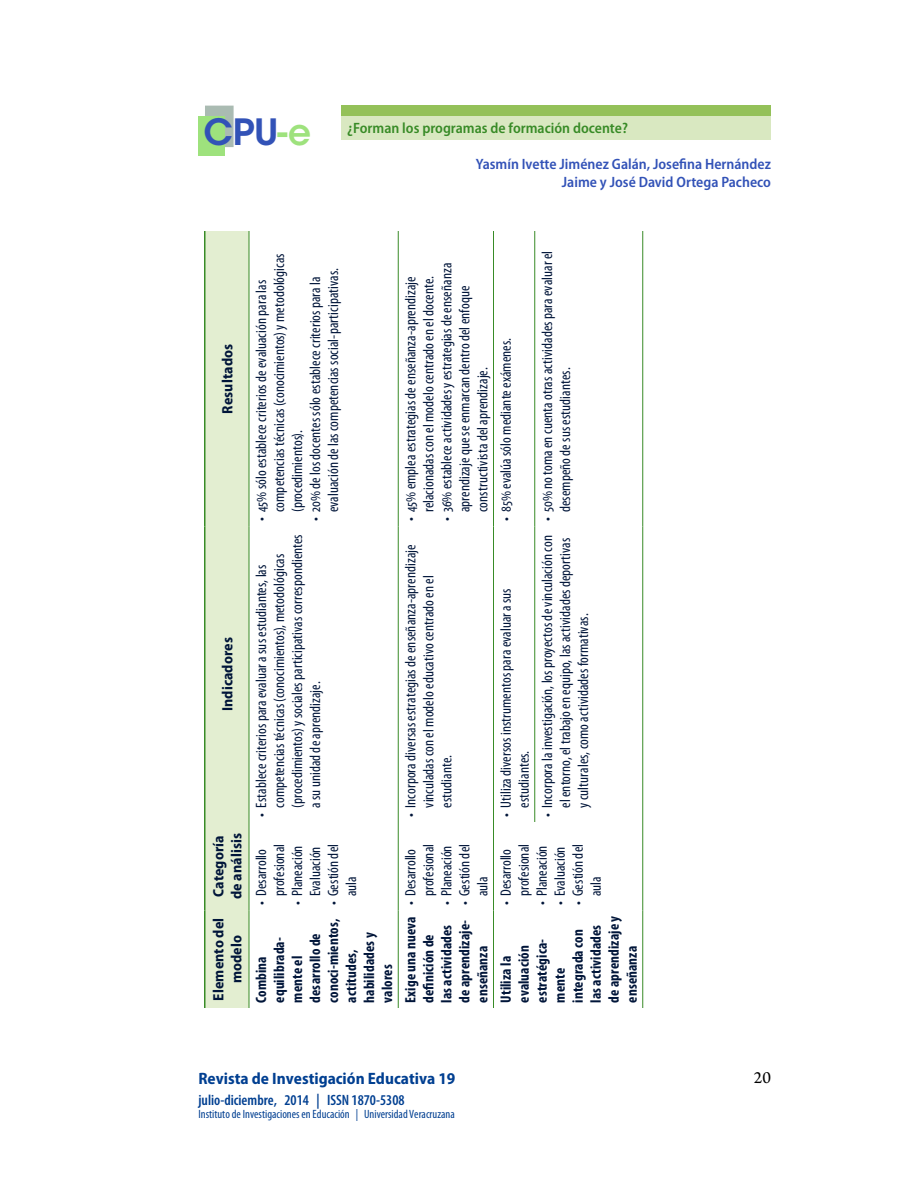
<style>
.page{position:relative;width:918px;height:1188px;background:#fff}
.page>*{position:absolute;margin:0;border:0;box-sizing:border-box;transform-origin:0 0}
.t1{font:600 36px "ITC Avant Garde Std";color:#3252b7}
.t2{font:18px "Arno Pro";color:#000}
.t3{font:700 semi-condensed 16.5px "Myriad Pro";color:#003f91}
.t4{font:condensed 15px/18px "Myriad Pro";letter-spacing:.005em;color:#001539}
.t5{font:700 condensed 15px/18px "Myriad Pro";letter-spacing:.005em;color:#001539}
.t6{font:600 semi-condensed 15px/18px "Myriad Pro";color:#3252b7;text-align:right}
.t7{font:700 semi-condensed 15px/18px "Myriad Pro";letter-spacing:.005em;color:#001539;text-align:center}
.t8{font:600 semi-condensed 15px "Myriad Pro";color:#388b27}
.t9{font:600 condensed 15px "Myriad Pro";color:#003f91}
.t10{font:condensed 12px "Myriad Pro";color:#003f91}
.s1{color:#9ee27d}
</style>
<div class="page">
<div style="left:205px;top:106px;width:29px;height:41px;background:#aabbb2;border:2px solid #aabbb2"></div>
<div style="left:198px;top:116px;width:27px;height:40px;background:#9ee27d"></div>
<div style="left:341px;top:116px;width:430px;height:23px;background:#d9e8c1"></div>
<div style="left:341px;top:106px;width:430px;height:10px;background:#94c159"></div>
<div style="left:206px;top:231px;width:43px;height:777px;background:#e3eed1"></div>
<hr style="left:398px;top:910px;width:1px;height:98px;background:#388b27">
<hr style="left:398px;top:822px;width:1px;height:88px;background:#388b27">
<hr style="left:398px;top:526px;width:1px;height:296px;background:#388b27">
<hr style="left:398px;top:231px;width:1px;height:295px;background:#388b27">
<hr style="left:493px;top:910px;width:1px;height:98px;background:#388b27">
<hr style="left:493px;top:822px;width:1px;height:88px;background:#388b27">
<hr style="left:493px;top:526px;width:1px;height:296px;background:#388b27">
<hr style="left:493px;top:231px;width:1px;height:295px;background:#388b27">
<hr style="left:534px;top:526px;width:1px;height:296px;background:#388b27">
<hr style="left:534px;top:231px;width:1px;height:295px;background:#388b27">
<hr style="left:204px;top:910px;width:2px;height:98px;background:#388b27">
<hr style="left:204px;top:822px;width:2px;height:88px;background:#388b27">
<hr style="left:204px;top:526px;width:2px;height:296px;background:#388b27">
<hr style="left:204px;top:231px;width:2px;height:295px;background:#388b27">
<hr style="left:249px;top:910px;width:1px;height:98px;background:#388b27">
<hr style="left:249px;top:822px;width:1px;height:88px;background:#388b27">
<hr style="left:249px;top:526px;width:1px;height:296px;background:#388b27">
<hr style="left:249px;top:231px;width:1px;height:295px;background:#388b27">
<hr style="left:642px;top:910px;width:1px;height:98px;background:#388b27">
<hr style="left:642px;top:822px;width:1px;height:88px;background:#388b27">
<hr style="left:642px;top:526px;width:1px;height:296px;background:#388b27">
<hr style="left:642px;top:231px;width:1px;height:295px;background:#388b27">
<h1 class="t1" style="left:203px;top:109px;width:109px">CPU<span class="s1">-e</span></h1>
<p class="t8" style="left:347px;top:120px;width:282px">¿Forman los programas de formación docente?</p>
<p class="t6" style="left:476px;top:155px;width:297px">Yasmín Ivette Jiménez Galán, Josefina Hernández<br>Jaime y José David Ortega Pacheco</p>
<p class="t7" style="left:219px;top:414px;width:71px;rotate:-90deg">Resultados</p>
<p class="t7" style="left:219px;top:711px;width:76px;rotate:-90deg">Indicadores</p>
<p class="t7" style="left:210px;top:899px;width:67px;text-align:left;rotate:-90deg">Categoría de análisis</p>
<p class="t7" style="left:210px;top:1001px;width:85px;rotate:-90deg">Elemento del modelo</p>
<p class="t4" style="left:252px;top:512px;width:260px;text-indent:-9px;rotate:-90deg">• 45% sólo establece criterios de evaluación para las competencias técnicas (conocimientos) y metodológicas (procedimientos).</p>
<p class="t4" style="left:306px;top:512px;width:246px;text-indent:-9px;rotate:-90deg">• 20% de los docentes sólo establece criterios para la evaluación de las competencias social-participativas.</p>
<p class="t4" style="left:252px;top:808px;width:275px;text-indent:-9px;rotate:-90deg">• Establece criterios para evaluar a sus estudiantes, las competencias técnicas (conocimientos), metodológicas (procedimientos) y sociales participativas correspondientes a su unidad de aprendizaje.</p>
<p class="t4" style="left:252px;top:896px;width:54px;text-indent:-9px;rotate:-90deg">• Desarrollo profesional</p>
<p class="t4" style="left:288px;top:905px;width:61px;text-align:center;rotate:-90deg">• Planeación<br>Evaluación</p>
<p class="t4" style="left:324px;top:896px;width:54px;text-indent:-9px;rotate:-90deg">• Gestión del aula</p>
<p class="t5" style="left:252px;top:1003px;width:86px;rotate:-90deg">Combina equilibrada&shy;mente el desarrollo de conoci-mientos, actitudes, habilidades y valores</p>
<p class="t4" style="left:437px;top:512px;width:251px;text-indent:-9px;rotate:-90deg">• 36% establece actividades y estrategias de enseñanza aprendizaje que se enmarcan dentro del enfoque constructivista del aprendizaje.</p>
<p class="t4" style="left:401px;top:521px;width:247px;text-align:right;rotate:-90deg">• 45% emplea estrategias de enseñanza-aprendizaje relacionadas con el modelo centrado en el docente.</p>
<p class="t4" style="left:401px;top:808px;width:265px;text-indent:-9px;rotate:-90deg">• Incorpora diversas estrategias de enseñanza-aprendizaje vinculadas con el modelo educativo centrado en el estudiante.</p>
<p class="t4" style="left:497px;top:521px;width:185px;rotate:-90deg">• 85% evalúa sólo mediante exámenes.</p>
<p class="t4" style="left:497px;top:808px;width:221px;text-indent:-9px;rotate:-90deg">• Utiliza diversos instrumentos para evaluar a sus estudiantes.</p>
<p class="t4" style="left:538px;top:512px;width:263px;text-indent:-9px;rotate:-90deg">• 50% no toma en cuenta otras actividades para evaluar el desempeño de sus estudiantes.</p>
<p class="t4" style="left:538px;top:808px;width:274px;text-indent:-9px;rotate:-90deg">• Incorpora la investigación, los proyectos de vinculación con el entorno, el trabajo en equipo, las actividades deportivas y culturales, como actividades formativas.</p>
<p class="t4" style="left:401px;top:896px;width:54px;text-indent:-9px;rotate:-90deg">• Desarrollo profesional</p>
<p class="t4" style="left:437px;top:905px;width:61px;rotate:-90deg">• Planeación</p>
<p class="t4" style="left:455px;top:896px;width:54px;text-indent:-9px;rotate:-90deg">• Gestión del aula</p>
<p class="t5" style="left:401px;top:1003px;width:88px;rotate:-90deg">Exige una nueva definición de las actividades de aprendizaje&shy;enseñanza</p>
<p class="t4" style="left:497px;top:896px;width:54px;text-indent:-9px;rotate:-90deg">• Desarrollo profesional</p>
<p class="t4" style="left:533px;top:905px;width:61px;rotate:-90deg">• Planeación</p>
<p class="t4" style="left:551px;top:905px;width:60px;rotate:-90deg">• Evaluación</p>
<p class="t4" style="left:569px;top:896px;width:54px;text-indent:-9px;rotate:-90deg">• Gestión del aula</p>
<p class="t5" style="left:496px;top:1003px;width:88px;rotate:-90deg">Utiliza la evaluación estratégica&shy;mente integrada con las actividades de aprendizaje y enseñanza</p>
<p class="t3" style="left:198px;top:1069px;width:259px">Revista de Investigación Educativa 19</p>
<p class="t9" style="left:198px;top:1091px;width:208px">julio-diciembre, 2014 | ISSN 1870-5308</p>
<p class="t10" style="left:198px;top:1106px;width:258px">Instituto de Investigaciones en Educación | Universidad Veracruzana</p>
<p class="t2" style="left:754px;top:1068px;width:19px">20</p>
</div>
